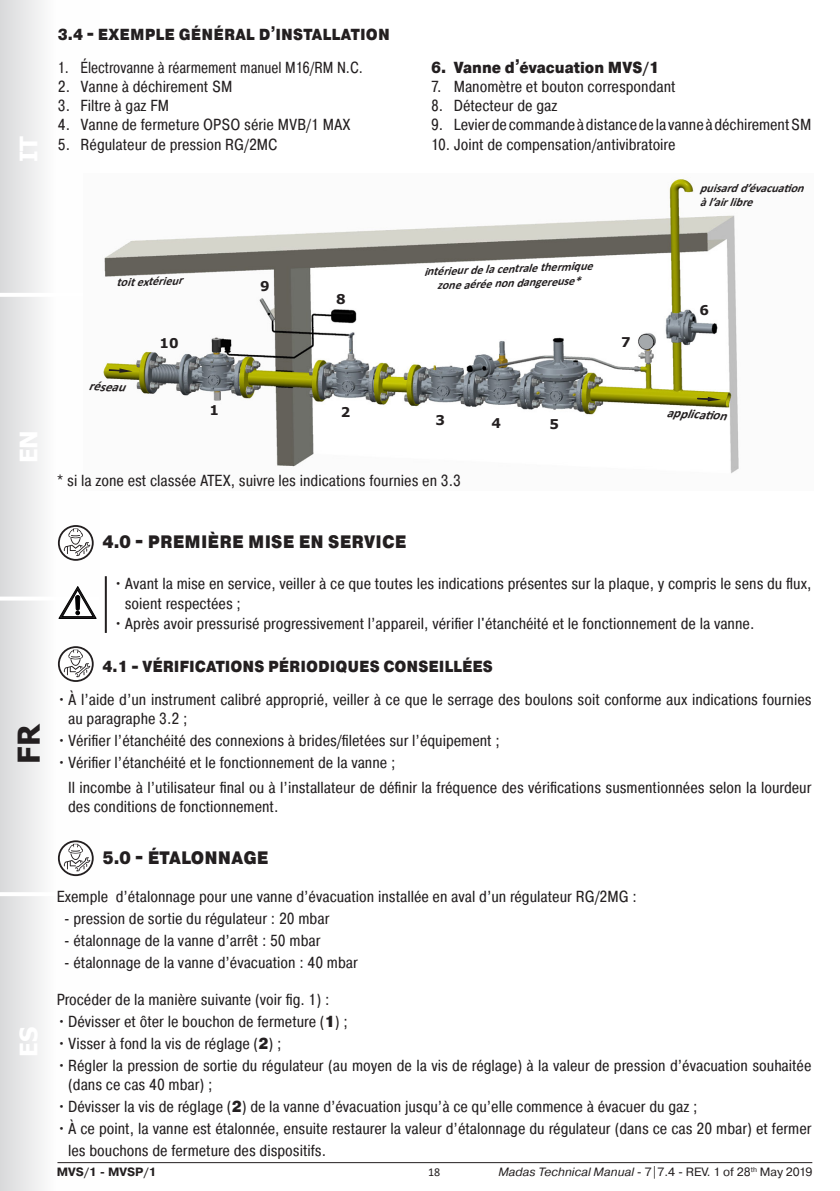
<style>
.page{position:relative;width:840px;height:1191px;background:#fff}
.page>*{position:absolute;margin:0;border:0;box-sizing:border-box;transform-origin:0 0}
.t1{font:700 30px "Tahoma";color:#231f20}
.t2{font:700 24px "Tahoma";color:#fff}
.t3{font:900 18px "Pragmatica Cond";letter-spacing:.01em;color:#231f20}
.t4{font:16px/19.2px "Pragmatica Cond";color:#231f20}
.t5{font:900 16px "Pragmatica Cond";color:#231f20}
.t6{font:16px "Pragmatica Cond";color:#231f20;scale:.94 1}
.t7{font:700 13.4px "Verdana";color:#231f20}
.t8{font:italic 700 13px "Calibri";color:#231f20}
.t9{font:italic 700 12px/14.4px "Calibri";color:#231f20}
.t10{font:12px "Pragmatica";color:#231f20}
.t11{font:700 12px "Pragmatica";color:#231f20}
.t12{font:12px "Calibri";color:#231f20}
.s1{font-weight:900}
.s2{font-style:italic}
</style>
<div class="page">
<div style="left:0;top:0;width:99px;height:1191px;background:linear-gradient(to right,#dfe0e1,#fff)"></div>
<hr style="left:0;top:892px;width:96px;height:4px;background:#fff">
<hr style="left:0;top:596px;width:99px;height:4px;background:#fff">
<hr style="left:0;top:293px;width:99px;height:4px;background:#fff">
<hr style="left:57px;top:1162px;width:754px;height:1px;background:#231f20">
<hr style="left:105px;top:576px;width:2px;height:57px;background:#231f20">
<svg style="left:59px;top:586px;width:37px;height:32px"></svg>
<div style="left:76px;top:595px;width:4px;height:15px;border:1px solid #000001;border-radius:2px"></div>
<svg style="left:58px;top:525px;width:36px;height:36px"></svg>
<svg style="left:60px;top:527px;width:32px;height:32px"></svg>
<svg style="left:64px;top:528px;width:26px;height:28px"></svg>
<svg style="left:58px;top:646px;width:36px;height:36px"></svg>
<svg style="left:60px;top:648px;width:32px;height:32px"></svg>
<svg style="left:64px;top:649px;width:26px;height:28px"></svg>
<svg style="left:58px;top:840px;width:36px;height:36px"></svg>
<svg style="left:60px;top:842px;width:32px;height:32px"></svg>
<svg style="left:64px;top:844px;width:26px;height:27px"></svg>
<img style="left:83px;top:173px;width:656px;height:317px">
<svg style="left:109px;top:368px;width:23px;height:5px"></svg>
<svg style="left:697px;top:397px;width:23px;height:4px"></svg>
<h2 class="t2" style="left:12px;top:162px;width:28px;rotate:-90deg">IT</h2>
<p class="t5" style="left:58px;top:24px;width:333px">3.4 - EXEMPLE GÉNÉRAL D’INSTALLATION</p>
<p class="t6" style="left:58px;top:57px;width:326px">1. Électrovanne à réarmement manuel M16/RM N.C.</p>
<p class="t4" style="left:58px;top:77px;width:176px">2. Vanne à déchirement SM</p>
<p class="t4" style="left:58px;top:96px;width:113px">3. Filtre à gaz FM</p>
<p class="t4" style="left:58px;top:115px;width:294px">4. Vanne de fermeture OPSO série MVB/1 MAX</p>
<p class="t4" style="left:58px;top:134px;width:221px">5. Régulateur de pression RG/2MC</p>
<p class="t5" style="left:431px;top:57px;width:229px">6. Vanne d’évacuation MVS/1</p>
<p class="t4" style="left:431px;top:77px;width:246px">7. Manomètre et bouton correspondant</p>
<p class="t4" style="left:431px;top:96px;width:128px">8. Détecteur de gaz</p>
<p class="t4" style="left:431px;top:115px;width:381px">9. Levier de commande à distance de la vanne à déchirement SM</p>
<p class="t4" style="left:431px;top:134px;width:246px">10. Joint de compensation/antivibratoire</p>
<p class="t9" style="left:699px;top:180px;width:111px">puisardd’évacuation àl’airlibre</p>
<h2 class="t2" style="left:12px;top:463px;width:35px;rotate:-90deg">EN</h2>
<h1 class="t1" style="left:8px;top:764px;width:41px;rotate:-90deg">FR</h1>
<h2 class="t2" style="left:12px;top:1056px;width:31px;rotate:-90deg">ES</h2>
<p class="t9" style="left:423px;top:264px;width:170px;rotate:-2deg">intérieur de la centrale thermique</p>
<p class="t9" style="left:116px;top:275px;width:67px;rotate:-2deg">toit extérieur</p>
<p class="t9" style="left:436px;top:278px;width:144px;rotate:-2deg">zone aérée non dangereuse*</p>
<p class="t7" style="left:260px;top:276px;width:11px">9</p>
<p class="t8" style="left:89px;top:376px;width:38px;rotate:3deg">réseau</p>
<p class="t7" style="left:159px;top:334px;width:21px">10</p>
<p class="t7" style="left:336px;top:290px;width:11px">8</p>
<p class="t7" style="left:209px;top:401px;width:11px">1</p>
<p class="t7" style="left:340px;top:403px;width:11px">2</p>
<p class="t7" style="left:435px;top:410px;width:11px">3</p>
<p class="t7" style="left:491px;top:414px;width:11px">4</p>
<p class="t7" style="left:549px;top:415px;width:11px">5</p>
<p class="t4" style="left:57px;top:471px;width:405px">* si la zone est classée ATEX, suivre les indications fournies en 3.3</p>
<p class="t7" style="left:621px;top:333px;width:11px">7</p>
<p class="t7" style="left:699px;top:300px;width:11px">6</p>
<p class="t8" style="left:666px;top:403px;width:61px;rotate:3deg">applicati on</p>
<p class="t3" style="left:102px;top:530px;width:305px">4.0 - PREMIÈRE MISE EN SERVICE</p>
<p class="t4" style="left:125px;top:574px;width:687px;text-indent:-11px">•Avant la mise en service, veiller à ce que toutes les indications présentes sur la plaque, y compris le sens du flux, soient respectées ;</p>
<p class="t4" style="left:113px;top:614px;width:642px">•Après avoir pressurisé progressivement l’appareil, vérifier l'étanchéité et le fonctionnement de la vanne.</p>
<p class="t5" style="left:102px;top:656px;width:391px">4.1 - VÉRIFICATIONS PÉRIODIQUES CONSEILLÉES</p>
<p class="t4" style="left:68px;top:689px;width:744px;text-indent:-11px">•À l’aide d’un instrument calibré approprié, veiller à ce que le serrage des boulons soit conforme aux indications fournies au paragraphe 3.2 ;</p>
<p class="t4" style="left:57px;top:731px;width:444px">•Vérifier l’étanchéité des connexions à brides/filetées sur l’équipement ;</p>
<p class="t4" style="left:57px;top:753px;width:340px">•Vérifier l’étanchéité et le fonctionnement de la vanne ;</p>
<p class="t4" style="left:68px;top:778px;width:744px">Il incombe à l’utilisateur final ou à l’installateur de définir la fréquence des vérifications susmentionnées selon la lourdeur des conditions de fonctionnement.</p>
<p class="t3" style="left:102px;top:846px;width:167px">5.0 - ÉTALONNAGE</p>
<p class="t4" style="left:57px;top:887px;width:581px">Exemple d’étalonnage pour une vanne d’évacuation installée en aval d’un régulateur RG/2MG :</p>
<p class="t4" style="left:64px;top:909px;width:266px">- pression de sortie du régulateur : 20 mbar</p>
<p class="t4" style="left:64px;top:931px;width:258px">- étalonnage de la vanne d’arrêt : 50 mbar</p>
<p class="t4" style="left:64px;top:953px;width:295px">- étalonnage de la vanne d’évacuation : 40 mbar</p>
<p class="t4" style="left:57px;top:989px;width:274px">Procéder de la manière suivante (voir fig. 1) :</p>
<p class="t4" style="left:57px;top:1012px;width:292px">•Dévisser et ôter le bouchon de fermeture (<span class="s1">1</span>) ;</p>
<p class="t4" style="left:57px;top:1034px;width:226px">•Visser à fond la vis de réglage (<span class="s1">2</span>) ;</p>
<p class="t4" style="left:68px;top:1056px;width:744px;text-indent:-11px">•Régler la pression de sortie du régulateur (au moyen de la vis de réglage) à la valeur de pression d’évacuation souhaitée (dans ce cas 40 mbar) ;</p>
<p class="t4" style="left:57px;top:1097px;width:642px">•Dévisser la vis de réglage (<span class="s1">2</span>) de la vanne d’évacuation jusqu’à ce qu’elle commence à évacuer du gaz ;</p>
<p class="t4" style="left:68px;top:1118px;width:744px;line-height:21.6px;text-indent:-11px">•À ce point, la vanne est étalonnée, ensuite restaurer la valeur d’étalonnage du régulateur (dans ce cas 20 mbar) et fermer les bouchons de fermeture des dispositifs.</p>
<p class="t11" style="left:57px;top:1164px;width:101px">MVS/1 - MVSP/1</p>
<p class="t12" style="left:428px;top:1163px;width:14px">18</p>
<p class="t10" style="left:498px;top:1164px;width:315px"><span class="s2">Madas Technical Manual</span> - 7|7.4 - REV. 1 of 28<sup>th</sup> May 2019</p>
</div>
